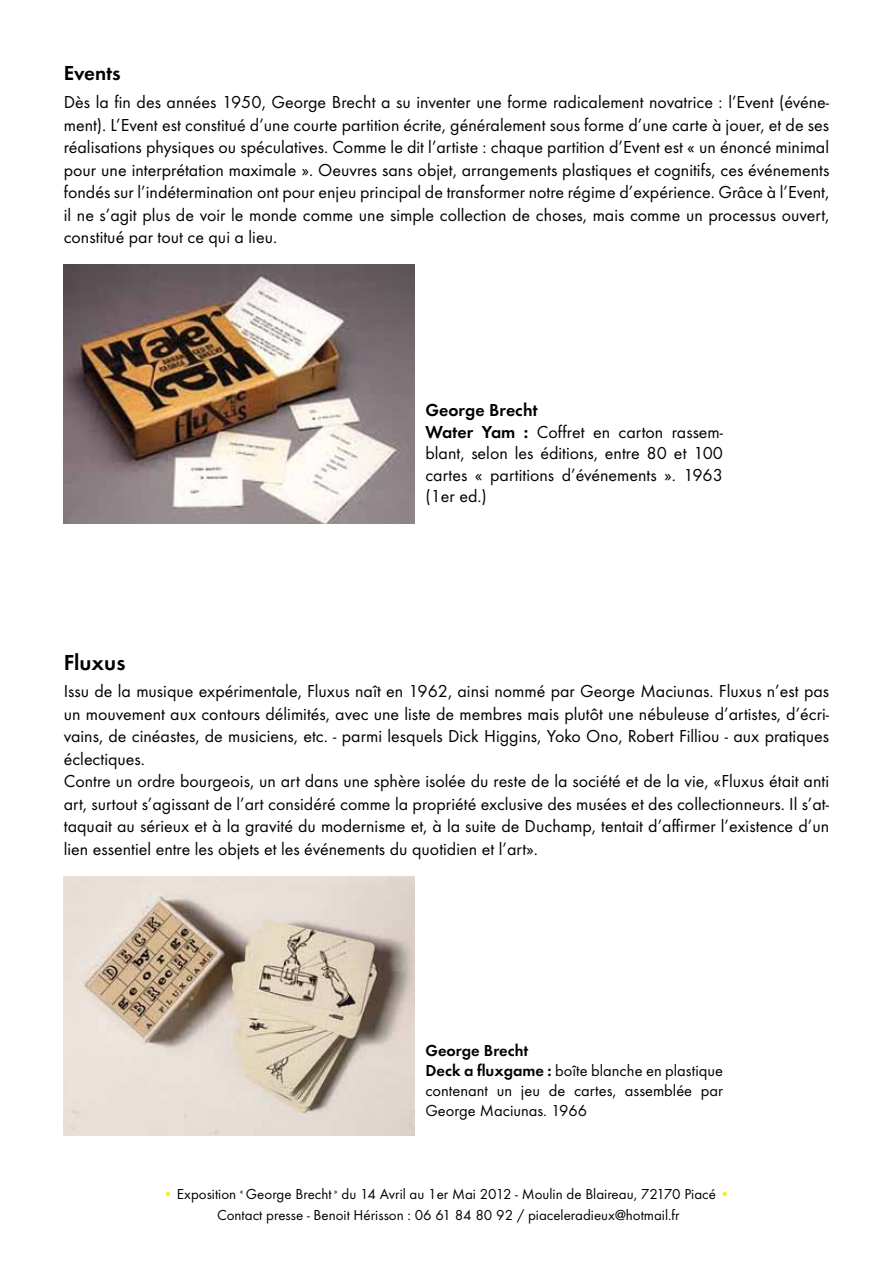
<style>
.page{position:relative;width:893px;height:1263px;background:#fff}
.page>*{position:absolute;margin:0;border:0;box-sizing:border-box;transform-origin:0 0}
.t1{font:600 22.5px "Futura T";color:#000}
.t2{font:600 21px "Futura T";color:#000}
.t3{font:18px/22.5px "Futura T";color:#000}
.t4{font:16.5px/19.8px "Futura T";color:#000}
.t5{font:15px/21px "Futura T";color:#000;text-align:center}
.s1{font-weight:600}
.s2{color:#ffed00}
</style>
<div class="page">
<img style="left:64px;top:876px;width:351px;height:259px">
<img style="left:64px;top:265px;width:351px;height:259px">
<p class="t2" style="left:64px;top:60px;width:58px">Events</p>
<p class="t3" style="left:64px;top:91px;width:767px;text-align:justify">Dès la fin des années 1950, George Brecht a su inventer une forme radicalement novatrice : l’Event (événe&shy;ment). L’Event est constitué d’une courte partition écrite, généralement sous forme d’une carte à jouer, et de ses réalisations physiques ou spéculatives. Comme le dit l’artiste : chaque partition d’Event est « un énoncé minimal pour une interprétation maximale ». Oeuvres sans objet, arrangements plastiques et cognitifs, ces événements fondés sur l’indétermination ont pour enjeu principal de transformer notre régime d’expérience. Grâce à l’Event, il ne s’agit plus de voir le monde comme une simple collection de choses, mais comme un processus ouvert, constitué par tout ce qui a lieu.</p>
<p class="t3" style="left:425px;top:399px;width:299px;line-height:21.6px"><span class="s1">George Brecht<br>Water Yam :</span> Coffret en carton rassem&shy;blant, selon les éditions, entre 80 et 100 cartes « partitions d’événements ». 1963 (1er ed.)</p>
<p class="t1" style="left:64px;top:649px;width:63px">Fluxus</p>
<p class="t3" style="left:64px;top:680px;width:767px">Issu de la musique expérimentale, Fluxus naît en 1962, ainsi nommé par George Maciunas. Fluxus n’est pas un mouvement aux contours délimités, avec une liste de membres mais plutôt une nébuleuse d’artistes, d’écri&shy;vains, de cinéastes, de musiciens, etc. - parmi lesquels Dick Higgins, Yoko Ono, Robert Filliou - aux pratiques éclectiques.<br>Contre un ordre bourgeois, un art dans une sphère isolée du reste de la société et de la vie, «Fluxus était anti art, surtout s’agissant de l’art considéré comme la propriété exclusive des musées et des collectionneurs. Il s’at&shy;taquait au sérieux et à la gravité du modernisme et, à la suite de Duchamp, tentait d’affirmer l’existence d’un lien essentiel entre les objets et les événements du quotidien et l’art».</p>
<p class="t4" style="left:425px;top:1041px;width:299px"><span class="s1">George Brecht<br>Deck a fluxgame :</span> boîte blanche en plastique contenant un jeu de cartes, assemblée par<br>George Maciunas. 1966</p>
<p class="t5" style="left:163px;top:1184px;width:568px"><span class="s2">•</span> Exposition <sup>«</sup> George Brecht <sup>»</sup> du 14 Avril au 1er Mai 2012 - Moulin de Blaireau, 72170 Piacé <span class="s2">•<br></span>Contact presse - Benoit Hérisson : 06 61 84 80 92 / piaceleradieux@hotmail.fr</p>
</div>
